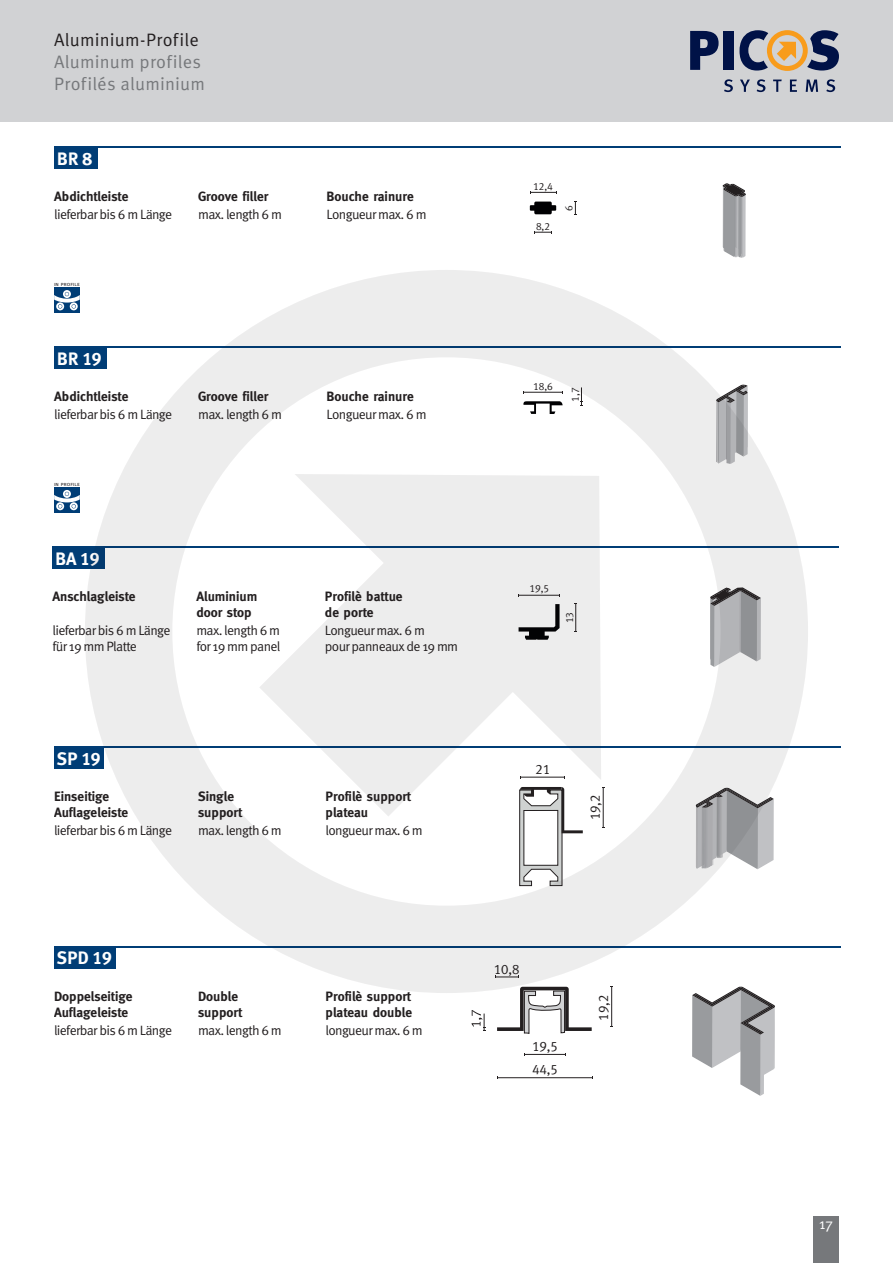
<style>
.page{position:relative;width:893px;height:1263px;background:#fff}
.page>*{position:absolute;margin:0;border:0;box-sizing:border-box;transform-origin:0 0}
.t1{font:18px/21.6px "Meta Pro";letter-spacing:.01em;color:#76787b}
.t2{font:18px "Meta Plus Bold Caps";letter-spacing:-.01em;color:#fff}
.t3{font:18px "Meta Pro";letter-spacing:.01em;color:#231f20}
.t4{font:15px "Meta";color:#fff}
.t5{font:13.8px "Meta Caps";color:#231f20}
.t6{font:13.5px/16.2px "Meta Pro";letter-spacing:-.05em;color:#231f20}
.t7{font:700 13.5px/16.2px "Meta";color:#231f20}
.t8{font:10.5px "Meta Caps";color:#231f20}
.t9{font:5.85px "Meta Caps";color:#231f20}
</style>
<div class="page">
<div style="left:813px;top:1216px;width:26px;height:47px;background:#76787b"></div>
<div style="left:0;top:0;width:893px;height:121px;background:#d1d2d4"></div>
<svg style="left:690px;top:31px;width:29px;height:39px"></svg>
<div style="left:723px;top:31px;width:10px;height:39px;background:#001247"></div>
<svg style="left:724px;top:79px;width:9px;height:13px"></svg>
<svg style="left:740px;top:80px;width:10px;height:12px"></svg>
<svg style="left:757px;top:79px;width:8px;height:13px"></svg>
<svg style="left:773px;top:80px;width:9px;height:12px"></svg>
<svg style="left:790px;top:80px;width:7px;height:12px"></svg>
<svg style="left:806px;top:80px;width:12px;height:12px"></svg>
<svg style="left:826px;top:79px;width:9px;height:13px"></svg>
<svg style="left:739px;top:30px;width:100px;height:41px"></svg>
<hr style="left:54px;top:147px;width:787px;height:1px;background:#003d76">
<div style="left:54px;top:147px;width:43px;height:22px;background:#003d76"></div>
<div style="left:54px;top:287px;width:26px;height:26px;background:#003d76"></div>
<svg style="left:54px;top:290px;width:26px;height:20px"></svg>
<svg style="left:530px;top:202px;width:26px;height:12px"></svg>
<svg style="left:722px;top:183px;width:24px;height:75px;background:#a1a2a4"></svg>
<svg style="left:574px;top:202px;width:3px;height:13px"></svg>
<svg style="left:530px;top:191px;width:27px;height:3px"></svg>
<svg style="left:534px;top:231px;width:18px;height:2px"></svg>
<hr style="left:54px;top:347px;width:787px;height:1px;background:#003d76">
<div style="left:54px;top:347px;width:53px;height:22px;background:#003d76"></div>
<div style="left:54px;top:487px;width:26px;height:26px;background:#003d76"></div>
<svg style="left:54px;top:490px;width:26px;height:20px"></svg>
<hr style="left:52px;top:546px;width:787px;height:2px;background:#003d76">
<div style="left:52px;top:547px;width:52px;height:22px;background:#003d76"></div>
<hr style="left:54px;top:946px;width:787px;height:1px;background:#003d76">
<div style="left:54px;top:947px;width:61px;height:21px;background:#003d76"></div>
<svg style="left:497px;top:993px;width:95px;height:41px"></svg>
<svg style="left:692px;top:993px;width:83px;height:103px"></svg>
<svg style="left:472px;top:1010px;width:13px;height:21px"></svg>
<hr style="left:498px;top:1077px;width:94px;height:1px;background:#231f20">
<hr style="left:525px;top:1054px;width:41px;height:1px;background:#231f20">
<hr style="left:611px;top:986px;width:1px;height:41px;background:#231f20">
<hr style="left:54px;top:746px;width:787px;height:1px;background:#003d76">
<div style="left:54px;top:747px;width:50px;height:22px;background:#003d76"></div>
<svg style="left:85px;top:270px;width:723px;height:723px"></svg>
<svg style="left:259px;top:474px;width:342px;height:342px;fill:#ededed"></svg>
<h1 class="t3" style="left:54px;top:29px;width:146px">Aluminium-Profile</h1>
<h1 class="t1" style="left:54px;top:51px;width:152px">Aluminum profiles<br>Profilés aluminium</h1>
<h1 class="t2" style="left:57px;top:148px;width:37px">BR 8</h1>
<p class="t7" style="left:54px;top:188px;width:76px">Abdichtleiste</p>
<p class="t6" style="left:54px;top:207px;width:120px">lieferbar bis 6 m Länge</p>
<p class="t9" style="left:54px;top:281px;width:27px">in profile</p>
<p class="t7" style="left:198px;top:188px;width:72px">Groove filler</p>
<p class="t6" style="left:198px;top:207px;width:85px">max. length 6 m</p>
<h1 class="t2" style="left:57px;top:348px;width:46px">BR 19</h1>
<p class="t7" style="left:54px;top:388px;width:76px">Abdichtleiste</p>
<p class="t6" style="left:54px;top:407px;width:120px">lieferbar bis 6 m Länge</p>
<p class="t9" style="left:54px;top:481px;width:27px">in profile</p>
<p class="t7" style="left:198px;top:388px;width:72px">Groove filler</p>
<p class="t6" style="left:198px;top:407px;width:85px">max. length 6 m</p>
<h1 class="t2" style="left:55px;top:548px;width:46px">BA 19</h1>
<p class="t7" style="left:52px;top:588px;width:85px">Anschlagleiste</p>
<p class="t6" style="left:52px;top:623px;width:120px">lieferbar bis 6 m Länge für 19 mm Platte</p>
<p class="t7" style="left:196px;top:588px;width:62px">Aluminium door stop</p>
<p class="t6" style="left:196px;top:623px;width:86px">max. length 6 m for 19 mm panel</p>
<h1 class="t2" style="left:57px;top:748px;width:45px">SP 19</h1>
<p class="t7" style="left:54px;top:788px;width:76px">Einseitige<br>Auflageleiste</p>
<p class="t6" style="left:54px;top:823px;width:120px">lieferbar bis 6 m Länge</p>
<p class="t7" style="left:198px;top:788px;width:46px">Single support</p>
<p class="t6" style="left:198px;top:823px;width:85px">max. length 6 m</p>
<p class="t7" style="left:327px;top:188px;width:89px">Bouche rainure</p>
<p class="t6" style="left:327px;top:207px;width:102px">Longueur max. 6 m</p>
<p class="t7" style="left:327px;top:388px;width:89px">Bouche rainure</p>
<p class="t6" style="left:327px;top:407px;width:102px">Longueur max. 6 m</p>
<p class="t7" style="left:325px;top:588px;width:79px">Profilè battue de porte</p>
<p class="t6" style="left:325px;top:623px;width:135px">Longueur max. 6 m<br>pour panneaux de 19 mm</p>
<p class="t7" style="left:325px;top:788px;width:87px">Profilè support plateau</p>
<p class="t6" style="left:325px;top:823px;width:99px">longueur max. 6 m</p>
<p class="t8" style="left:533px;top:180px;width:21px">12,4</p>
<p class="t8" style="left:536px;top:220px;width:16px">8,2</p>
<p class="t8" style="left:563px;top:211px;width:7px;rotate:-90deg">6</p>
<p class="t8" style="left:533px;top:380px;width:21px">18,6</p>
<p class="t8" style="left:569px;top:402px;width:16px;rotate:-90deg">1,7</p>
<p class="t8" style="left:530px;top:583px;width:21px">19,5</p>
<p class="t8" style="left:563px;top:623px;width:13px;rotate:-90deg">13</p>
<p class="t5" style="left:535px;top:761px;width:16px">21</p>
<p class="t5" style="left:587px;top:820px;width:27px;rotate:-90deg">19,2</p>
<h1 class="t2" style="left:57px;top:948px;width:56px">SPD 19</h1>
<p class="t7" style="left:54px;top:988px;width:80px">Doppelseitige<br>Auflageleiste</p>
<p class="t6" style="left:54px;top:1022px;width:120px">lieferbar bis 6 m Länge</p>
<p class="t7" style="left:198px;top:988px;width:46px">Double support</p>
<p class="t6" style="left:198px;top:1022px;width:85px">max. length 6 m</p>
<p class="t7" style="left:325px;top:988px;width:88px">Profilè support plateau double</p>
<p class="t6" style="left:325px;top:1022px;width:99px">longueur max. 6 m</p>
<p class="t5" style="left:494px;top:961px;width:27px">10,8</p>
<p class="t5" style="left:532px;top:1038px;width:27px">19,5</p>
<p class="t5" style="left:532px;top:1061px;width:27px">44,5</p>
<p class="t5" style="left:595px;top:1020px;width:27px;rotate:-90deg">19,2</p>
<p class="t4" style="left:819px;top:1215px;width:16px">17</p>
</div>
